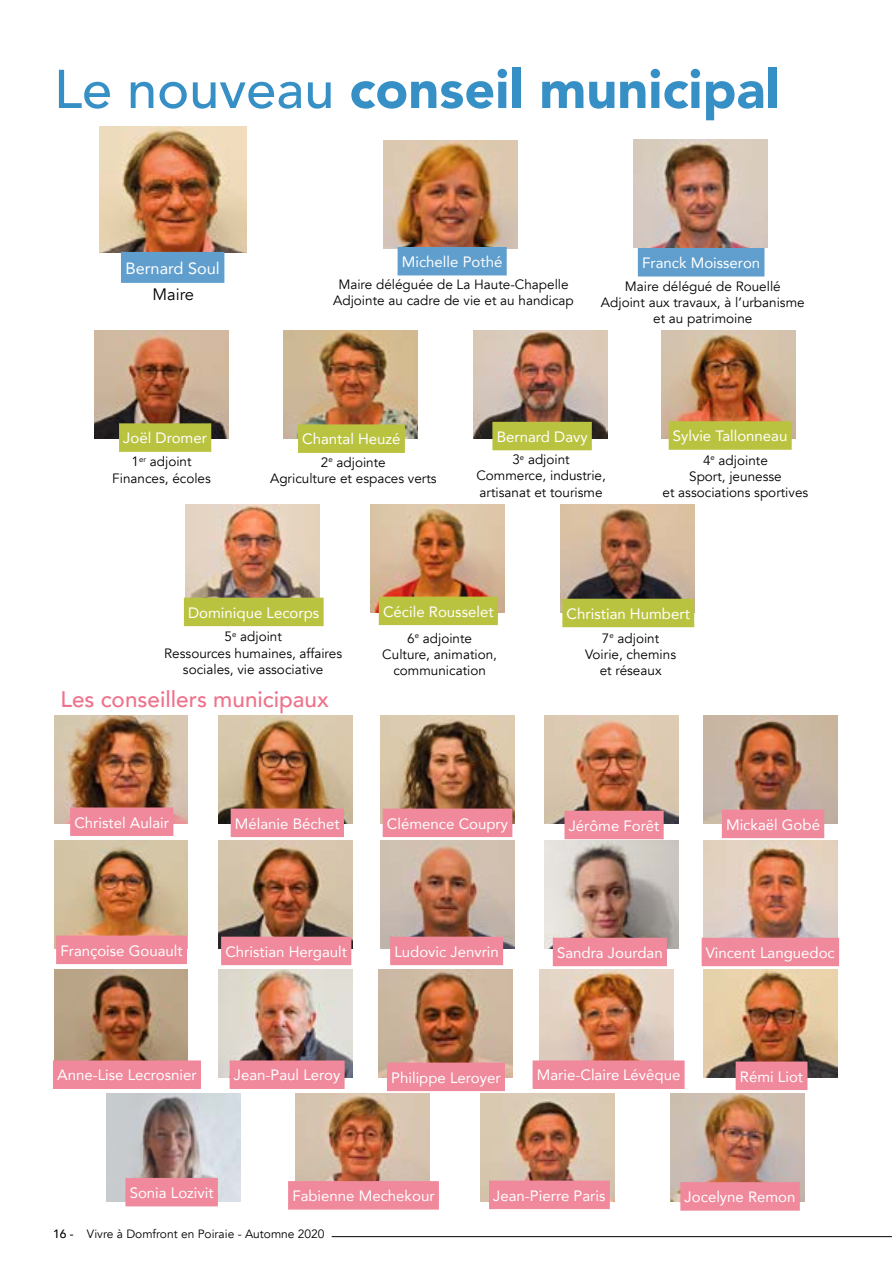
<style>
.page{position:relative;width:893px;height:1263px;background:#fff}
.page>*{position:absolute;margin:0;border:0;box-sizing:border-box;transform-origin:0 0}
.t1{font:900 54px "Avenir";color:#3690c5}
.t2{font:500 22.5px "Avenir";color:#ee728b}
.t3{font:16.5px "Avenir";color:#000}
.t4{font:16.35px "Avenir";color:#fff}
.t5{font:15px "Avenir";color:#fff}
.t6{font:13.5px/16.2px "Avenir";color:#000;text-align:center}
.t7{font:12px "Avenir";color:#000}
.s1{font-weight:500}
</style>
<div class="page">
<img style="left:99px;top:126px;width:148px;height:126px">
<img style="left:384px;top:141px;width:134px;height:108px">
<img style="left:634px;top:140px;width:133px;height:108px">
<img style="left:95px;top:330px;width:134px;height:108px">
<img style="left:284px;top:330px;width:134px;height:108px">
<img style="left:473px;top:330px;width:134px;height:108px">
<img style="left:661px;top:330px;width:134px;height:108px">
<img style="left:186px;top:504px;width:134px;height:94px">
<img style="left:371px;top:504px;width:134px;height:108px">
<img style="left:561px;top:504px;width:134px;height:108px">
<img style="left:54px;top:715px;width:134px;height:108px">
<img style="left:219px;top:715px;width:134px;height:108px">
<img style="left:380px;top:715px;width:134px;height:108px">
<img style="left:544px;top:715px;width:134px;height:108px">
<img style="left:704px;top:715px;width:134px;height:108px">
<img style="left:54px;top:841px;width:134px;height:108px">
<img style="left:219px;top:841px;width:134px;height:108px">
<img style="left:380px;top:841px;width:134px;height:108px">
<img style="left:544px;top:841px;width:134px;height:108px">
<img style="left:704px;top:841px;width:134px;height:97px">
<img style="left:54px;top:969px;width:134px;height:91px">
<img style="left:219px;top:969px;width:134px;height:108px">
<img style="left:540px;top:969px;width:134px;height:91px">
<img style="left:703px;top:969px;width:134px;height:108px">
<img style="left:378px;top:969px;width:134px;height:108px">
<img style="left:106px;top:1093px;width:134px;height:108px">
<img style="left:296px;top:1093px;width:133px;height:88px">
<img style="left:480px;top:1093px;width:134px;height:108px">
<img style="left:671px;top:1093px;width:134px;height:108px">
<div style="left:121px;top:252px;width:103px;height:31px;background:#5f9ecd"></div>
<div style="left:398px;top:247px;width:109px;height:28px;background:#5f9ecd"></div>
<div style="left:638px;top:248px;width:126px;height:28px;background:#5f9ecd"></div>
<div style="left:119px;top:423px;width:92px;height:29px;background:#bac340"></div>
<hr style="left:332px;top:1236px;width:560px;height:1px;background:#000">
<div style="left:298px;top:424px;width:107px;height:29px;background:#bac340"></div>
<div style="left:492px;top:422px;width:100px;height:28px;background:#bac340"></div>
<div style="left:669px;top:421px;width:123px;height:29px;background:#bac340"></div>
<div style="left:184px;top:598px;width:140px;height:28px;background:#bac340"></div>
<div style="left:379px;top:597px;width:119px;height:28px;background:#bac340"></div>
<div style="left:562px;top:599px;width:132px;height:28px;background:#bac340"></div>
<div style="left:231px;top:808px;width:113px;height:29px;background:#f0899c"></div>
<div style="left:383px;top:808px;width:129px;height:29px;background:#f0899c"></div>
<div style="left:53px;top:1060px;width:148px;height:29px;background:#f0899c"></div>
<div style="left:390px;top:937px;width:113px;height:28px;background:#f0899c"></div>
<div style="left:387px;top:1062px;width:118px;height:29px;background:#f0899c"></div>
<div style="left:230px;top:1060px;width:115px;height:29px;background:#f0899c"></div>
<div style="left:533px;top:1060px;width:152px;height:29px;background:#f0899c"></div>
<div style="left:221px;top:937px;width:130px;height:28px;background:#f0899c"></div>
<div style="left:553px;top:938px;width:114px;height:28px;background:#f0899c"></div>
<div style="left:564px;top:811px;width:100px;height:28px;background:#f0899c"></div>
<div style="left:125px;top:1178px;width:93px;height:28px;background:#f0899c"></div>
<div style="left:702px;top:938px;width:137px;height:28px;background:#f0899c"></div>
<div style="left:736px;top:1061px;width:71px;height:29px;background:#f0899c"></div>
<div style="left:680px;top:1182px;width:120px;height:29px;background:#f0899c"></div>
<div style="left:288px;top:1181px;width:151px;height:28px;background:#f0899c"></div>
<div style="left:722px;top:810px;width:102px;height:28px;background:#f0899c"></div>
<div style="left:70px;top:807px;width:103px;height:29px;background:#f0899c"></div>
<div style="left:56px;top:935px;width:131px;height:29px;background:#f0899c"></div>
<div style="left:489px;top:1180px;width:121px;height:29px;background:#f0899c"></div>
<h1 class="t1" style="left:54px;top:43px;width:727px"><span class="s1">Le nouveau</span> conseil municipal</h1>
<p class="t4" style="left:126px;top:255px;width:96px">Bernard Soul</p>
<p class="t5" style="left:402px;top:250px;width:102px">Michelle Pothé</p>
<p class="t5" style="left:642px;top:251px;width:120px">Franck Moisseron</p>
<p class="t3" style="left:153px;top:285px;width:43px">Maire</p>
<p class="t6" style="left:333px;top:276px;width:242px">Maire déléguée de La Haute-Chapelle<br>Adjointe au cadre de vie et au handicap</p>
<p class="t6" style="left:601px;top:278px;width:205px">Maire délégué de Rouellé<br>Adjoint aux travaux, à l’urbanisme et au patrimoine</p>
<p class="t5" style="left:123px;top:426px;width:85px">Joël Dromer</p>
<p class="t5" style="left:302px;top:427px;width:100px">Chantal Heuzé</p>
<p class="t5" style="left:497px;top:425px;width:92px">Bernard Davy</p>
<p class="t5" style="left:673px;top:424px;width:116px">Sylvie Tallonneau</p>
<p class="t6" style="left:112px;top:454px;width:100px">1<sup>er</sup> adjoint<br>Finances, écoles</p>
<p class="t6" style="left:270px;top:454px;width:168px">2<sup>e</sup> adjointe<br>Agriculture et espaces verts</p>
<p class="t6" style="left:476px;top:452px;width:131px">3<sup>e</sup> adjoint<br>Commerce, industrie, artisanat et tourisme</p>
<p class="t6" style="left:663px;top:452px;width:147px">4<sup>e</sup> adjointe<br>Sport, jeunesse<br>et associations sportives</p>
<p class="t5" style="left:188px;top:600px;width:133px">Dominique Lecorps</p>
<p class="t5" style="left:383px;top:599px;width:112px">Cécile Rousselet</p>
<p class="t5" style="left:567px;top:601px;width:125px">Christian Humbert</p>
<p class="t6" style="left:164px;top:629px;width:179px">5<sup>e</sup> adjoint<br>Ressources humaines, affaires sociales, vie associative</p>
<p class="t6" style="left:382px;top:630px;width:116px">6<sup>e</sup> adjointe<br>Culture, animation, communication</p>
<p class="t6" style="left:585px;top:630px;width:93px">7<sup>e</sup> adjoint<br>Voirie, chemins et réseaux</p>
<h2 class="t2" style="left:60px;top:679px;width:270px">Les conseillers municipaux</h2>
<p class="t5" style="left:74px;top:810px;width:96px">Christel Aulair</p>
<p class="t5" style="left:726px;top:812px;width:95px">Mickaël Gobé</p>
<p class="t5" style="left:235px;top:811px;width:106px">Mélanie Béchet</p>
<p class="t5" style="left:387px;top:811px;width:123px">Clémence Coupry</p>
<p class="t5" style="left:569px;top:813px;width:92px">Jérôme Forêt</p>
<p class="t5" style="left:60px;top:938px;width:124px">Françoise Gouault</p>
<p class="t5" style="left:225px;top:939px;width:123px">Christian Hergault</p>
<p class="t5" style="left:557px;top:940px;width:107px">Sandra Jourdan</p>
<p class="t5" style="left:394px;top:939px;width:106px">Ludovic Jenvrin</p>
<p class="t5" style="left:706px;top:940px;width:130px">Vincent Languedoc</p>
<p class="t5" style="left:57px;top:1063px;width:141px">Anne-Lise Lecrosnier</p>
<p class="t5" style="left:234px;top:1063px;width:108px">Jean-Paul Leroy</p>
<p class="t5" style="left:391px;top:1065px;width:111px">Philippe Leroyer</p>
<p class="t5" style="left:537px;top:1063px;width:145px">Marie-Claire Lévêque</p>
<p class="t5" style="left:740px;top:1064px;width:65px">Rémi Liot</p>
<p class="t5" style="left:130px;top:1181px;width:85px">Sonia Lozivit</p>
<p class="t5" style="left:292px;top:1184px;width:144px">Fabienne Mechekour</p>
<p class="t5" style="left:685px;top:1185px;width:112px">Jocelyne Remon</p>
<p class="t5" style="left:493px;top:1183px;width:114px">Jean-Pierre Paris</p>
<p class="t7" style="left:53px;top:1227px;width:273px"><span class="s1">16 -</span> Vivre à Domfront en Poiraie - Automne 2020</p>
</div>
